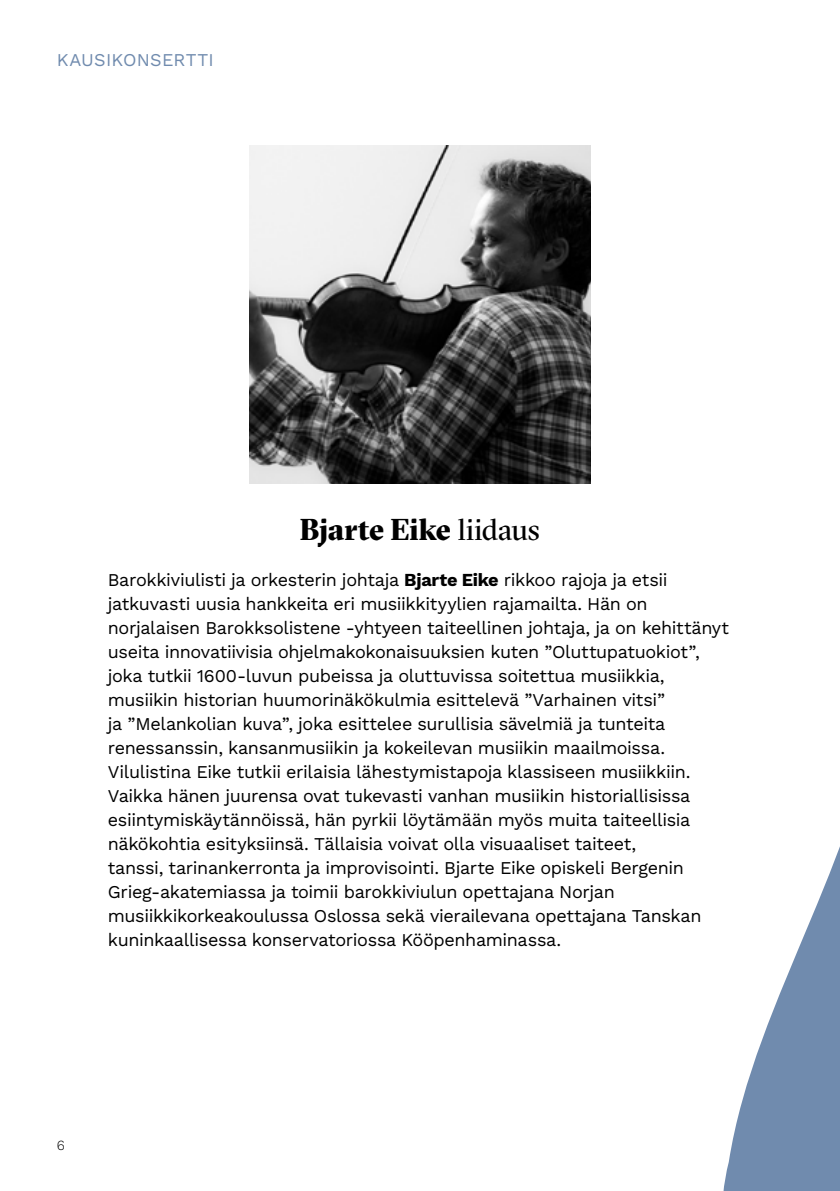
<style>
.page{position:relative;width:840px;height:1191px;background:#fff}
.page>*{position:absolute;margin:0;border:0;box-sizing:border-box;transform-origin:0 0}
.t1{font:900 30px "GT Sectra Fine";letter-spacing:-.015em;color:#000}
.t2{font:18px/24px "Work Sans";letter-spacing:-.02em;color:#000}
.t3{font:18px "Work Sans";letter-spacing:.01em;color:#708bae}
.t4{font:14px "Work Sans";color:#000}
.s1{font-weight:400}
.s2{font-weight:700}
</style>
<div class="page">
<svg style="left:723px;top:849px;width:116px;height:342px;fill:#708bae"></svg>
<img style="left:249px;top:145px;width:341px;height:338px">
<p class="t3" style="left:57px;top:47px;width:159px">KAUSIKONSERTTI</p>
<h1 class="t1" style="left:300px;top:512px;width:241px">Bjarte Eike <span class="s1">liidaus</span></h1>
<p class="t2" style="left:108px;top:567px;width:622px">Barokkiviulisti ja orkesterin johtaja <span class="s2">Bjarte Eike</span> rikkoo rajoja ja etsii jatkuvasti uusia hankkeita eri musiikkityylien rajamailta. Hän on norjalaisen Barokksolistene -yhtyeen taiteellinen johtaja, ja on kehittänyt useita innovatiivisia ohjelmakokonaisuuksien kuten ”Oluttupatuokiot”, joka tutkii 1600- luvun pubeissa ja oluttuvissa soitettua musiikkia, musiikin historian huumorinäkökulmia esittelevä ”Varhainen vitsi”<br>ja ”Melankolian kuva”, joka esittelee surullisia sävelmiä ja tunteita renessanssin, kansanmusiikin ja kokeilevan musiikin maailmoissa.<br>Vilulistina Eike tutkii erilaisia lähestymistapoja klassiseen musiikkiin.<br>Vaikka hänen juurensa ovat tukevasti vanhan musiikin historiallisissa esiintymiskäytännöissä, hän pyrkii löytämään myös muita taiteellisia näkökohtia esityksiinsä. Tällaisia voivat olla visuaaliset taiteet,<br>tanssi, tarinankerronta ja improvisointi. Bjarte Eike opiskeli Bergenin Grieg-akatemiassa ja toimii barokkiviulun opettajana Norjan musiikkikorkeakoulussa Oslossa sekä vierailevana opettajana Tanskan kuninkaallisessa konservatoriossa Kööpenhaminassa.</p>
<p class="t4" style="left:57px;top:1134px;width:10px">6</p>
</div>
